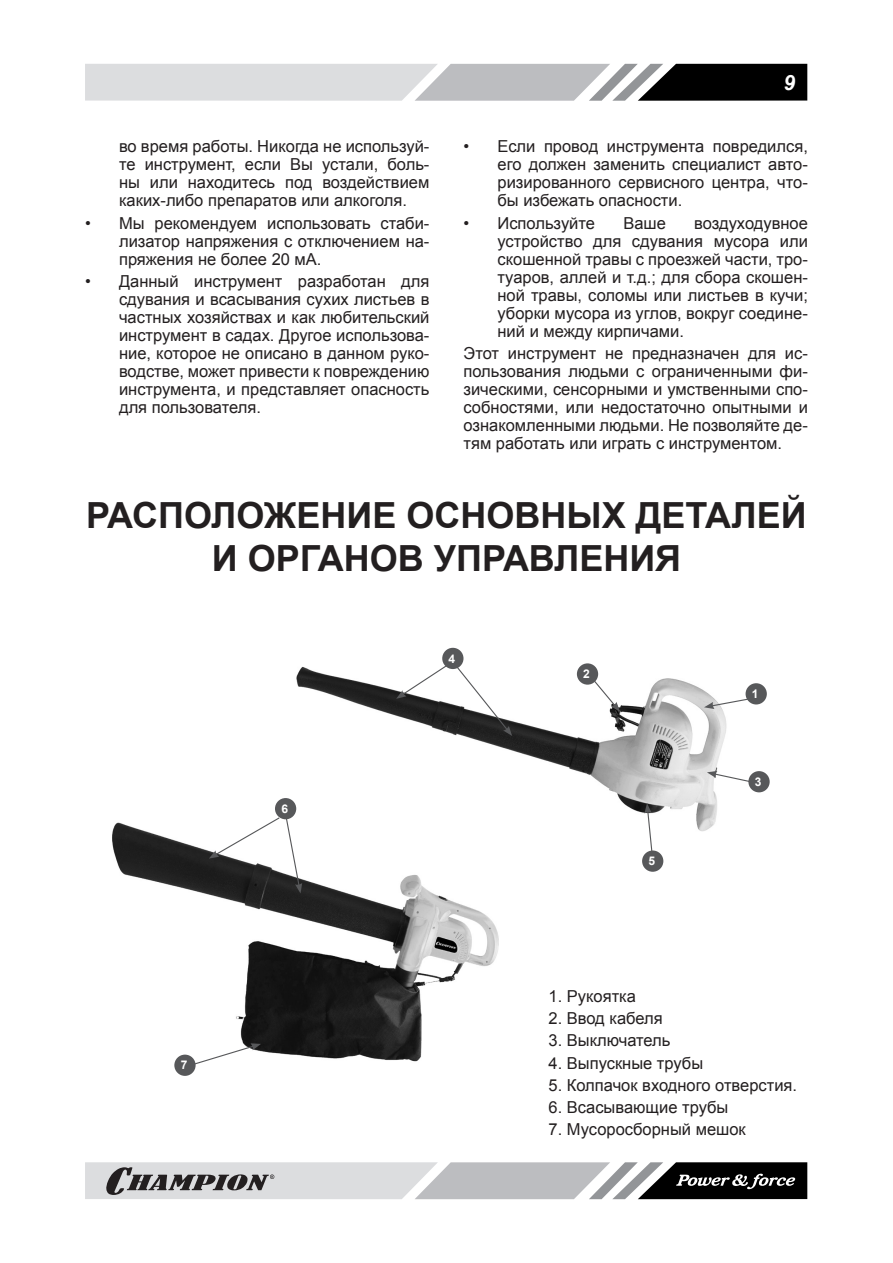
<style>
.page{position:relative;width:893px;height:1263px;background:#fff}
.page>*{position:absolute;margin:0;border:0;box-sizing:border-box;transform-origin:0 0}
.Заголовок_1{font:700 36px/43.2px "Arial";color:#231f20;text-align:center}
.t1{font:italic 700 21px "Arial";color:#fff}
.Текст_список{font:16.5px/18px "Arial";color:#231f20;text-align:justify}
.Текст_основной{font:16.5px/18px "Arial";color:#231f20;text-align:justify}
.Буква{font:700 12px "Arial";color:#fff}
</style>
<div class="page">
<svg style="left:85px;top:64px;width:722px;height:37px;background:#a8a8aa"></svg>
<svg style="left:85px;top:1162px;width:722px;height:37px;background:#a1a2a3"></svg>
<img style="left:296px;top:647px;width:431px;height:221px">
<img style="left:112px;top:787px;width:414px;height:289px">
<div style="left:746px;top:683px;width:21px;height:21px;background:#57585a;border-radius:50%"></div>
<div style="left:577px;top:663px;width:21px;height:22px;background:#57585a;border-radius:50%"></div>
<div style="left:748px;top:771px;width:22px;height:21px;background:#57585a;border-radius:50%"></div>
<div style="left:442px;top:648px;width:21px;height:21px;background:#57585a;border-radius:50%"></div>
<div style="left:642px;top:850px;width:21px;height:22px;background:#57585a;border-radius:50%"></div>
<div style="left:275px;top:798px;width:21px;height:21px;background:#57585a;border-radius:50%"></div>
<div style="left:174px;top:1054px;width:22px;height:22px;background:#57585a;border-radius:50%"></div>
<svg style="left:396px;top:663px;width:53px;height:36px"></svg>
<svg style="left:455px;top:665px;width:57px;height:71px"></svg>
<svg style="left:592px;top:679px;width:28px;height:33px"></svg>
<svg style="left:704px;top:697px;width:47px;height:12px"></svg>
<svg style="left:707px;top:771px;width:48px;height:13px"></svg>
<svg style="left:644px;top:803px;width:9px;height:51px"></svg>
<svg style="left:191px;top:1043px;width:70px;height:23px"></svg>
<svg style="left:209px;top:816px;width:93px;height:77px"></svg>
<p class="Текст_список" style="left:119px;top:138px;width:312px">во время работы. Никогда не используй&shy;те инструмент, если Вы устали, боль&shy;ны или находитесь под воздействием каких-либо препаратов или алкоголя.</p>
<p class="Текст_список" style="left:119px;top:214px;width:312px;text-indent:-34px">• Мы рекомендуем использовать стаби&shy;лизатор напряжения с отключением на&shy;пряжения не более 20 мА.</p>
<p class="Текст_список" style="left:119px;top:272px;width:312px;text-indent:-34px">• Данный инструмент разработан для сдувания и всасывания сухих листьев в частных хозяйствах и как любительский инструмент в садах. Другое использова&shy;ние, которое не описано в данном руко&shy;водстве, может привести к повреждению инструмента, и представляет опасность для пользователя.</p>
<p class="t1" style="left:783px;top:69px;width:13px">9</p>
<p class="Текст_список" style="left:497px;top:138px;width:312px;text-indent:-34px">• Если провод инструмента повредился, его должен заменить специалист авто&shy;ризированного сервисного центра, что&shy;бы избежать опасности.</p>
<p class="Текст_список" style="left:463px;top:214px;width:133px">• Используйте</p>
<p class="Текст_список" style="left:623px;top:214px;width:44px">Ваше</p>
<p class="Текст_список" style="left:497px;top:214px;width:312px;text-indent:197px">воздуходувное устройство для сдувания мусора или скошенной травы с проезжей части, тро&shy;туаров, аллей и т.д.; для сбора скошен&shy;ной травы, соломы или листьев в кучи; уборки мусора из углов, вокруг соедине&shy;ний и между кирпичами.</p>
<p class="Текст_основной" style="left:463px;top:344px;width:346px">Этот инструмент не предназначен для ис&shy;пользования людьми с ограниченными фи&shy;зическими, сенсорными и умственными спо&shy;собностями, или недостаточно опытными и ознакомленными людьми. Не позволяйте де&shy;тям работать или играть с инструментом.</p>
<p class="Заголовок_1" style="left:86px;top:495px;width:722px">РАСПОЛОЖЕНИЕ ОСНОВНЫХ ДЕТАЛЕЙ<br>И ОРГАНОВ УПРАВЛЕНИЯ</p>
<p class="Буква" style="left:281px;top:801px;width:8px">6</p>
<p class="Буква" style="left:181px;top:1057px;width:8px">7</p>
<p class="Буква" style="left:449px;top:650px;width:8px">4</p>
<p class="Буква" style="left:583px;top:666px;width:8px">2</p>
<p class="Буква" style="left:648px;top:853px;width:8px">5</p>
<p class="Буква" style="left:752px;top:686px;width:8px">1</p>
<p class="Буква" style="left:755px;top:774px;width:8px">3</p>
<p class="Текст_основной" style="left:549px;top:987px;width:89px">1. Рукоятка</p>
<p class="Текст_основной" style="left:549px;top:1009px;width:116px">2. Ввод кабеля</p>
<p class="Текст_основной" style="left:549px;top:1032px;width:123px">3. Выключатель</p>
<p class="Текст_основной" style="left:549px;top:1054px;width:156px">4. Выпускные трубы</p>
<p class="Текст_основной" style="left:549px;top:1076px;width:250px">5. Колпачок входного отверстия.</p>
<p class="Текст_основной" style="left:549px;top:1098px;width:181px">6. Всасывающие трубы</p>
<p class="Текст_основной" style="left:549px;top:1121px;width:199px">7. Мусоросборный мешок</p>
</div>
